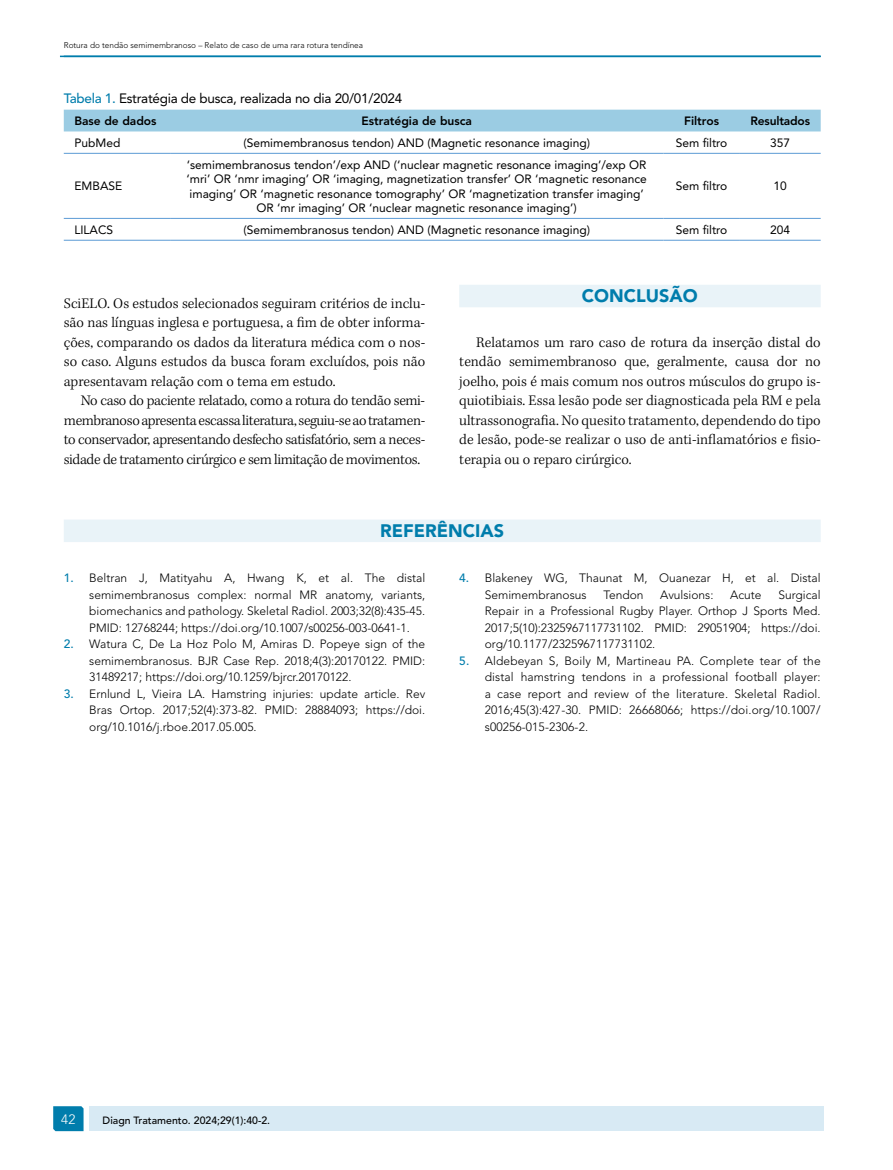
<style>
.page{position:relative;width:893px;height:1170px;background:#fff}
.page>*{position:absolute;margin:0;border:0;box-sizing:border-box;transform-origin:0 0}
.t1{font:900 18px "Avenir LT Std";color:#007dac}
.t2{font:300 15px/19.5px "Kepler Std";letter-spacing:-.005em;color:#000;text-align:justify}
.t3{font:13.5px "Avenir LT Std";letter-spacing:-.02em;color:#000}
.t4{font:300 13.5px "Avenir LT Std";color:#fff}
.t5{font:300 12px/16.5px "Avenir LT Std";color:#000;text-align:justify}
.t6{font:12px/14.4px "Avenir LT Std";color:#000;text-align:center}
.t7{font:800 12px "Avenir LT Std";color:#000}
.t8{font:500 10.5px "Avenir LT Std";color:#000}
.t9{font:300 8.25px "Avenir LT Std";color:#000}
.s1{font-weight:500;color:#007dac}
</style>
<div class="page">
<div style="left:64px;top:110px;width:757px;height:21px;background:#9bcce3"></div>
<hr style="left:64px;top:153px;width:106px;height:1px;background:#5b9bd5">
<hr style="left:170px;top:153px;width:493px;height:1px;background:#5b9bd5">
<hr style="left:663px;top:153px;width:77px;height:1px;background:#5b9bd5">
<hr style="left:740px;top:153px;width:81px;height:1px;background:#5b9bd5">
<hr style="left:64px;top:218px;width:106px;height:1px;background:#5b9bd5">
<hr style="left:170px;top:218px;width:493px;height:1px;background:#5b9bd5">
<hr style="left:663px;top:218px;width:77px;height:1px;background:#5b9bd5">
<hr style="left:740px;top:218px;width:81px;height:1px;background:#5b9bd5">
<hr style="left:64px;top:240px;width:106px;height:1px;background:#5b9bd5">
<hr style="left:170px;top:240px;width:493px;height:1px;background:#5b9bd5">
<hr style="left:663px;top:240px;width:77px;height:1px;background:#5b9bd5">
<hr style="left:740px;top:240px;width:81px;height:1px;background:#5b9bd5">
<div style="left:459px;top:285px;width:362px;height:22px;background:#e9f3f8"></div>
<div style="left:64px;top:519px;width:757px;height:23px;background:#e9f3f8"></div>
<hr style="left:60px;top:56px;width:761px;height:1px;background:#007dac">
<svg style="left:53px;top:1106px;width:31px;height:24px"></svg>
<div style="left:89px;top:1106px;width:735px;height:24px;background:#d8eaf4"></div>
<p class="t9" style="left:64px;top:40px;width:301px">Rotura do tendão semimembranoso – Relato de caso de uma rara rotura tendínea</p>
<p class="t3" style="left:64px;top:91px;width:340px"><span class="s1">Tabela 1.</span> Estratégia de busca, realizada no dia 20/01/2024</p>
<p class="t7" style="left:74px;top:114px;width:84px">Base de dados</p>
<p class="t7" style="left:361px;top:114px;width:112px">Estratégia de busca</p>
<p class="t7" style="left:684px;top:114px;width:36px">Filtros</p>
<p class="t7" style="left:751px;top:114px;width:61px">Resultados</p>
<p class="t6" style="left:74px;top:136px;width:48px">PubMed</p>
<p class="t6" style="left:243px;top:136px;width:348px">(Semimembranosus tendon) AND (Magnetic resonance imaging)</p>
<p class="t6" style="left:676px;top:136px;width:53px">Sem filtro</p>
<p class="t6" style="left:770px;top:136px;width:22px">357</p>
<p class="t6" style="left:74px;top:179px;width:49px">EMBASE</p>
<p class="t6" style="left:187px;top:157px;width:462px">‘semimembranosus tendon’/exp AND (‘nuclear magnetic resonance imaging’/exp OR ‘mri’ OR ‘nmr imaging’ OR ‘imaging, magnetization transfer’ OR ‘magnetic resonance imaging’ OR ‘magnetic resonance tomography’ OR ‘magnetization transfer imaging’ OR ‘mr imaging’ OR ‘nuclear magnetic resonance imaging’)</p>
<p class="t6" style="left:676px;top:179px;width:53px">Sem filtro</p>
<p class="t6" style="left:774px;top:179px;width:15px">10</p>
<p class="t6" style="left:74px;top:222px;width:40px">LILACS</p>
<p class="t6" style="left:243px;top:222px;width:348px">(Semimembranosus tendon) AND (Magnetic resonance imaging)</p>
<p class="t6" style="left:676px;top:222px;width:53px">Sem filtro</p>
<p class="t6" style="left:770px;top:222px;width:22px">204</p>
<p class="t2" style="left:64px;top:294px;width:363px">SciELO. Os estudos selecionados seguiram critérios de inclu&shy;são nas línguas inglesa e portuguesa, a fim de obter informa&shy;ções, comparando os dados da literatura médica com o nos&shy;so caso. Alguns estudos da busca foram excluídos, pois não apresentavam relação com o tema em estudo.</p>
<p class="t2" style="left:64px;top:391px;width:363px;text-indent:17px">No caso do paciente relatado, como a rotura do tendão semi&shy;membranoso apresenta escassa literatura, seguiu-se ao tratamen&shy;to conservador, apresentando desfecho satisfatório, sem a neces&shy;sidade de tratamento cirúrgico e sem limitação de movimentos.</p>
<h1 class="t1" style="left:582px;top:284px;width:117px">CONCLUSÃO</h1>
<p class="t2" style="left:459px;top:333px;width:363px;text-indent:17px">Relatamos um raro caso de rotura da inserção distal do tendão semimembranoso que, geralmente, causa dor no joelho, pois é mais comum nos outros músculos do grupo is&shy;quiotibiais. Essa lesão pode ser diagnosticada pela RM e pela ultrassonografia. No quesito tratamento, dependendo do tipo de lesão, pode-se realizar o uso de anti-inflamatórios e fisio&shy;terapia ou o reparo cirúrgico.</p>
<h1 class="t1" style="left:380px;top:519px;width:126px">REFERÊNCIAS</h1>
<p class="t5" style="left:89px;top:570px;width:337px;text-indent:-26px"><span class="s1">1.</span> Beltran J, Matityahu A, Hwang K, et al. The distal semimembranosus complex: normal MR anatomy, variants, biomechanics and pathology. Skeletal Radiol. 2003;32(8):435-45.<br>PMID: 12768244; https://doi.org/10.1007/s00256-003-0641-1.</p>
<p class="t5" style="left:89px;top:636px;width:337px;text-indent:-26px"><span class="s1">2.</span> Watura C, De La Hoz Polo M, Amiras D. Popeye sign of the semimembranosus. BJR Case Rep. 2018;4(3):20170122. PMID:<br>31489217; https://doi.org/10.1259/bjrcr.20170122.</p>
<p class="t5" style="left:89px;top:685px;width:337px;text-indent:-26px"><span class="s1">3.</span> Ernlund L, Vieira LA. Hamstring injuries: update article. Rev Bras Ortop. 2017;52(4):373-82. PMID: 28884093; https://doi. org/10.1016/j.rboe.2017.05.005.</p>
<p class="t5" style="left:485px;top:570px;width:337px;text-indent:-26px"><span class="s1">4.</span> Blakeney WG, Thaunat M, Ouanezar H, et al. Distal<br>Semimembranosus</p>
<p class="t5" style="left:485px;top:586px;width:337px;text-indent:294px">Surgical Repair in a Professional Rugby Player. Orthop J Sports Med.<br>2017;5(10):2325967117731102. PMID: 29051904; https://doi. org/10.1177/2325967117731102.</p>
<p class="t5" style="left:485px;top:652px;width:337px;text-indent:-26px"><span class="s1">5.</span> Aldebeyan S, Boily M, Martineau PA. Complete tear of the distal hamstring tendons in a professional football player: a case report and review of the literature. Skeletal Radiol.<br>2016;45(3):427-30. PMID: 26668066; https://doi.org/10.1007/ s00256-015-2306-2.</p>
<p class="t5" style="left:603px;top:586px;width:42px">Tendon</p>
<p class="t5" style="left:660px;top:586px;width:55px">Avulsions:</p>
<p class="t5" style="left:730px;top:586px;width:33px">Acute</p>
<p class="t4" style="left:61px;top:1111px;width:16px">42</p>
<p class="t8" style="left:103px;top:1114px;width:169px">Diagn Tratamento. 2024;29(1):40-2.</p>
</div>
